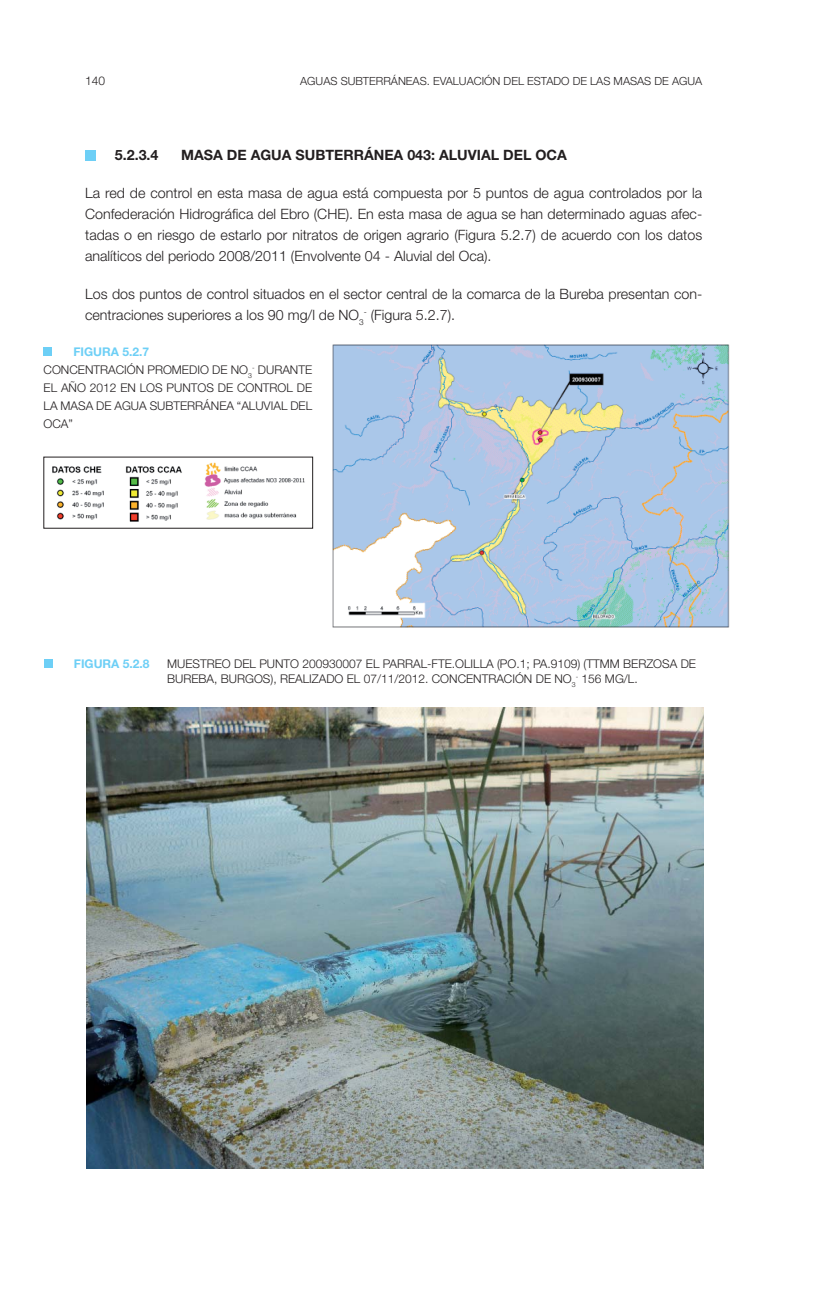
<style>
.page{position:relative;width:830px;height:1297px;background:#fff}
.page>*{position:absolute;margin:0;border:0;box-sizing:border-box;transform-origin:0 0}
.t1{font:300 14.25px/21px "Helvetica Neue";color:#231f20;text-align:justify}
.t2{font:700 14.25px "Helvetica Neue";color:#231f20}
.t3{font:300 12px/18px "Helvetica Neue";color:#231f20}
.t4{font:700 12px "Helvetica Neue";color:#6dcff6}
.t5{font:300 11.25px "Helvetica Neue";color:#231f20}
.s1{font-weight:700;color:#6dcff6}
</style>
<div class="page">
<div style="left:85px;top:150px;width:11px;height:11px;background:#6dcff6"></div>
<div style="left:44px;top:347px;width:8px;height:9px;background:#6dcff6"></div>
<img style="left:52px;top:462px;width:253px;height:60px">
<img style="left:332px;top:344px;width:397px;height:284px">
<div style="left:44px;top:660px;width:9px;height:8px;background:#6dcff6"></div>
<img style="left:87px;top:708px;width:616px;height:460px">
<p class="t3" style="left:85px;top:73px;width:22px">140</p>
<p class="t5" style="left:300px;top:77px;width:403px">AGUAS SUBTERRÁNEAS. EVALUACIÓN DEL ESTADO DE LAS MASAS DE AGUA</p>
<p class="t2" style="left:115px;top:150px;width:45px">5.2.3.4</p>
<p class="t2" style="left:181px;top:150px;width:387px">MASA DE AGUA SUBTERRÁNEA 043: ALUVIAL DEL OCA</p>
<p class="t1" style="left:85px;top:184px;width:618px">La red de control en esta masa de agua está compuesta por 5 puntos de agua controlados por la Confederación Hidrográfica del Ebro (CHE). En esta masa de agua se han determinado aguas afec&shy;tadas o en riesgo de estarlo por nitratos de origen agrario (Figura 5.2.7) de acuerdo con los datos analíticos del periodo 2008/2011 (Envolvente 04 - Aluvial del Oca).</p>
<p class="t1" style="left:85px;top:285px;width:618px">Los dos puntos de control situados en el sector central de la comarca de la Bureba presentan con&shy;centraciones superiores a los 90 mg/l de NO<sub>3</sub><sup>-</sup> (Figura 5.2.7).</p>
<p class="t3" style="left:44px;top:344px;width:270px;text-indent:30px"><span class="s1">FIGURA 5.2.7<br></span>CONCENTRACIÓN PROMEDIO DE NO<sub>3</sub><sup>-</sup> DURANTE<br>EL AÑO 2012 EN LOS PUNTOS DE CONTROL DE<br>LA MASA DE AGUA SUBTERRÁNEA “ALUVIAL DEL<br>OCA”</p>
<p class="t4" style="left:74px;top:660px;width:77px">FIGURA 5.2.8</p>
<p class="t3" style="left:167px;top:657px;width:530px;line-height:15px">MUESTREO DEL PUNTO 200930007 EL PARRAL-FTE.OLILLA (PO.1; PA.9109) (TTMM BERZOSA DE<br>BUREBA, BURGOS), REALIZADO EL 07/11/2012. CONCENTRACIÓN DE NO<sub>3</sub><sup>-</sup> 156 MG/L.</p>
</div>
